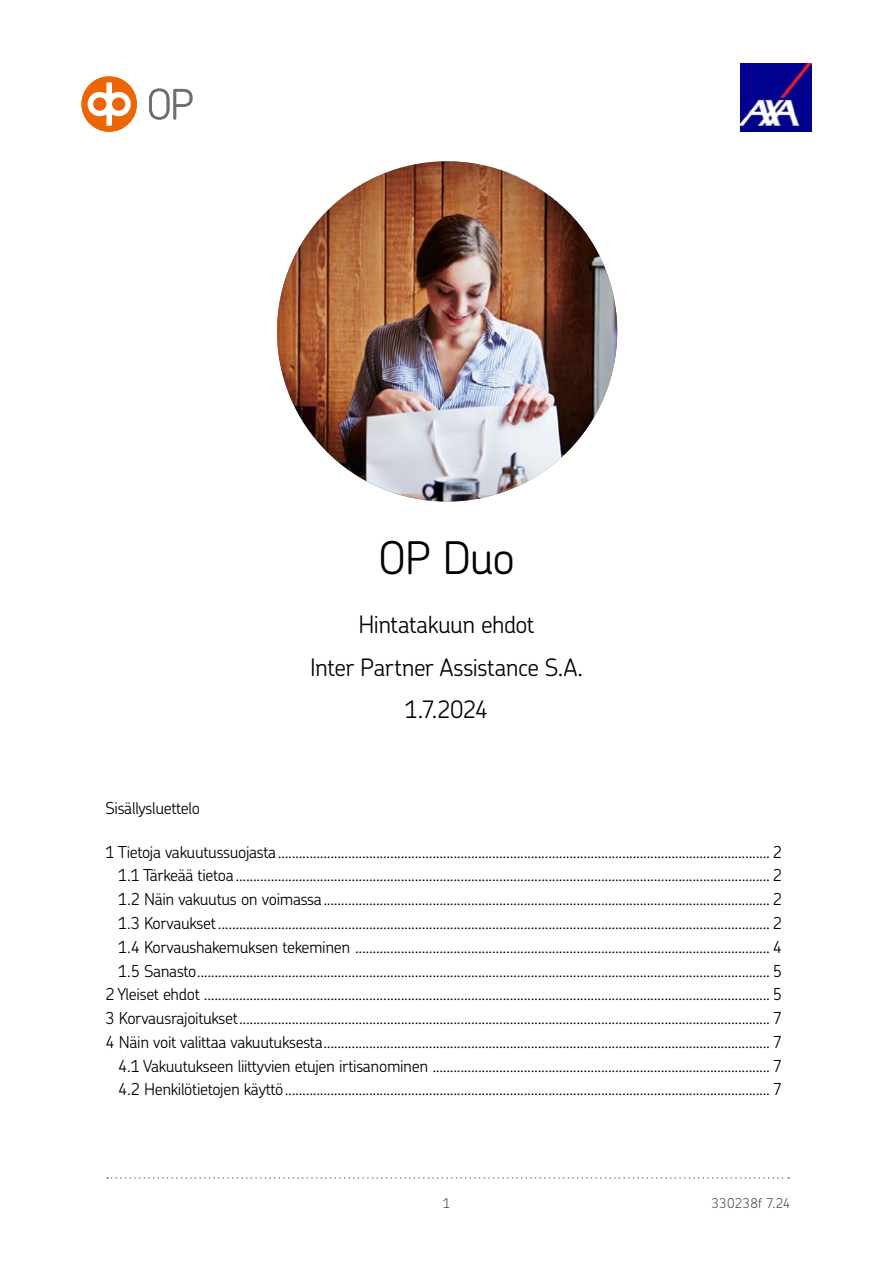
<style>
.page{position:relative;width:893px;height:1263px;background:#fff}
.page>*{position:absolute;margin:0;border:0;box-sizing:border-box;transform-origin:0 0}
.H1_otsikko_30_pt{font:300 45px "OP Chevin Pro";color:#000}
.otsikko_16_pt{font:300 24px "OP Chevin Pro";letter-spacing:-.025em;color:#000}
.TOC_16_pt_sisennetty{font:300 16.5px "OP Chevin Pro";letter-spacing:-.02em;color:#000}
.TOC_16_pt{font:300 16.5px "OP Chevin Pro";letter-spacing:-.02em;color:#000}
.t1{font:300 13.5px "OP Chevin Pro";letter-spacing:.015em;color:#575756}
</style>
<div class="page">
<svg style="left:107px;top:1177px;width:682px;height:2px"></svg>
<img style="left:277px;top:161px;width:340px;height:340px;border-radius:170px">
<img style="left:740px;top:64px;width:71px;height:68px">
<svg style="left:149px;top:89px;width:43px;height:31px"></svg>
<div style="left:82px;top:76px;width:55px;height:56px;background:#ec6606;border-radius:50%"></div>
<svg style="left:88px;top:82px;width:43px;height:44px"></svg>
<h1 class="H1_otsikko_30_pt" style="left:378px;top:528px;width:138px">OP Duo</h1>
<h2 class="otsikko_16_pt" style="left:358px;top:608px;width:177px">Hintatakuun ehdot</h2>
<h3 class="otsikko_16_pt" style="left:310px;top:651px;width:274px">Inter Partner Assistance S.A.</h3>
<h3 class="otsikko_16_pt" style="left:405px;top:693px;width:85px">1.7.2024</h3>
<p class="TOC_16_pt" style="left:105px;top:797px;width:96px">Sisällysluettelo</p>
<p class="TOC_16_pt" style="left:105px;top:841px;width:678px">1 Tietoja vakuutussuojasta............................................................................................................................................ 2</p>
<p class="TOC_16_pt_sisennetty" style="left:118px;top:864px;width:665px">1.1 Tärkeää tietoa........................................................................................................................................................ 2</p>
<p class="TOC_16_pt_sisennetty" style="left:118px;top:888px;width:665px">1.2 Näin vakuutus on voimassa............................................................................................................................... 2</p>
<p class="TOC_16_pt_sisennetty" style="left:118px;top:912px;width:665px">1.3 Korvaukset............................................................................................................................................................. 2</p>
<p class="TOC_16_pt_sisennetty" style="left:118px;top:936px;width:665px">1.4 Korvaushakemuksen tekeminen ...................................................................................................................... 4</p>
<p class="TOC_16_pt_sisennetty" style="left:118px;top:959px;width:665px">1.5 Sanasto................................................................................................................................................................... 5</p>
<p class="TOC_16_pt" style="left:105px;top:983px;width:678px">2 Yleiset ehdot ................................................................................................................................................................. 5</p>
<p class="TOC_16_pt" style="left:105px;top:1007px;width:678px">3 Korvausrajoitukset....................................................................................................................................................... 7</p>
<p class="TOC_16_pt" style="left:105px;top:1031px;width:678px">4 Näin voit valittaa vakuutuksesta............................................................................................................................... 7</p>
<p class="TOC_16_pt_sisennetty" style="left:118px;top:1054px;width:665px">4.1 Vakuutukseen liittyvien etujen irtisanominen ................................................................................................ 7</p>
<p class="TOC_16_pt_sisennetty" style="left:118px;top:1078px;width:665px">4.2 Henkilötietojen käyttö.......................................................................................................................................... 7</p>
<p class="t1" style="left:443px;top:1194px;width:9px">1</p>
<p class="t1" style="left:711px;top:1194px;width:80px">330238f 7.24</p>
</div>
